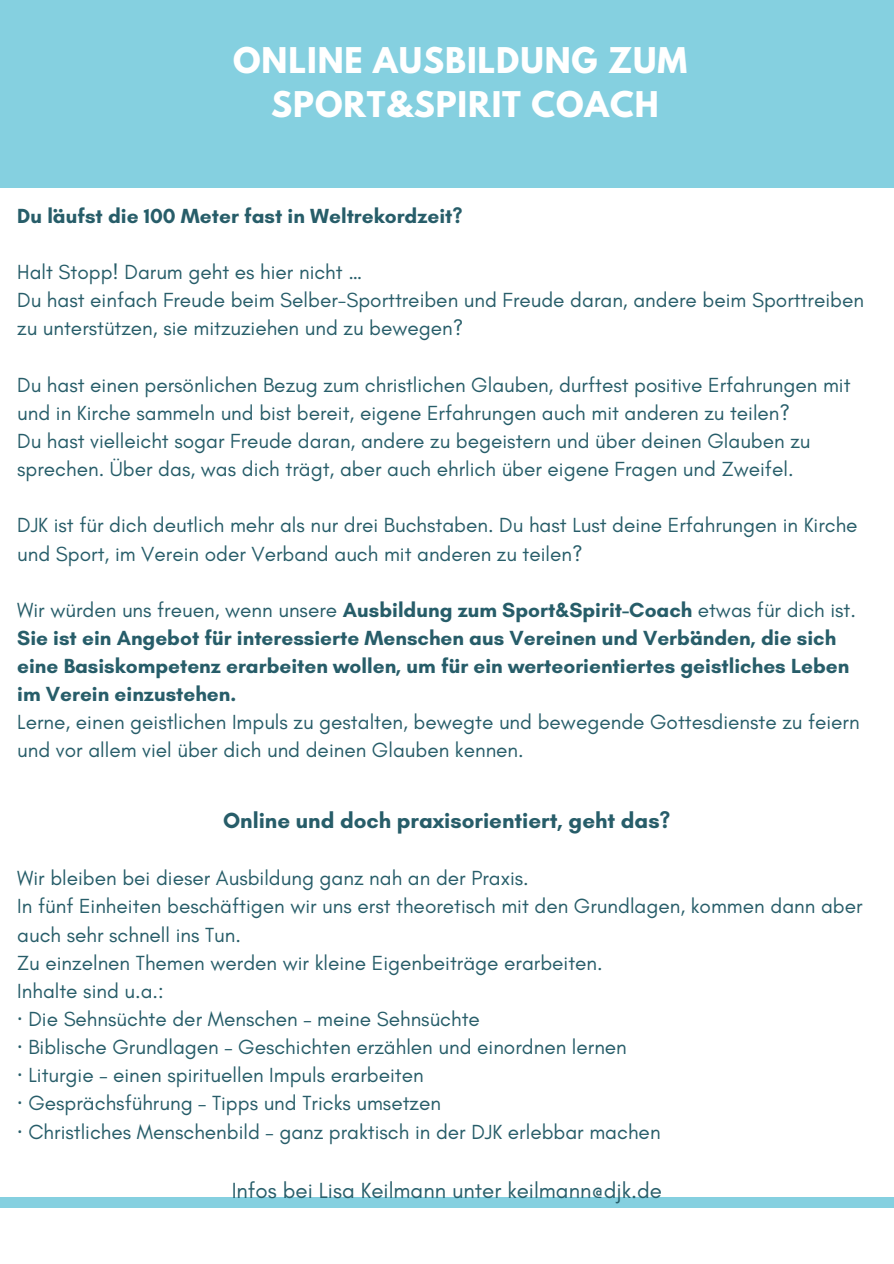
<style>
.page{position:relative;width:894px;height:1264px;background:#fff}
.page>*{position:absolute;margin:0;border:0;box-sizing:border-box;transform-origin:0 0}
.t1{font:700 31.35px/43.8px "League Spartan";letter-spacing:.03em;color:#fff;text-align:center}
.t2{font:22.35px "Glacial Indifference";color:#275d69}
.t3{font:700 22.35px "Glacial Indifference";color:#275d69}
.t4{font:20.85px/28.2px "Glacial Indifference";color:#275d69}
.t5{font:700 20.85px/28.2px "Glacial Indifference";color:#275d69}
.s1{font-weight:700}
.s2{font-family:"Noto Sans"}
</style>
<div class="page">
<div style="left:0;top:1197px;width:893px;height:10px;background:#85d0e0"></div>
<div style="left:0;top:0;width:893px;height:188px;background:#85d0e0"></div>
<h1 class="t1" style="left:233px;top:43px;width:455px">ONLINE AUSBILDUNG ZUM<br>SPORT&amp;SPIRIT COACH</h1>
<h2 class="t5" style="left:17px;top:201px;width:447px">Du läufst die 100 Meter fast in Weltrekordzeit?</h2>
<p class="t4" style="left:17px;top:258px;width:346px">Halt Stopp! Darum geht es hier nicht …</p>
<p class="t4" style="left:17px;top:286px;width:848px">Du hast einfach Freude beim Selber-Sporttreiben und Freude daran, andere beim Sporttreiben zu unterstützen, sie mitzuziehen und zu bewegen?</p>
<p class="t4" style="left:17px;top:370px;width:834px">Du hast einen persönlichen Bezug zum christlichen Glauben, durftest positive Erfahrungen mit und in Kirche sammeln und bist bereit, eigene Erfahrungen auch mit anderen zu teilen?</p>
<p class="t4" style="left:17px;top:426px;width:794px">Du hast vielleicht sogar Freude daran, andere zu begeistern und über deinen Glauben zu sprechen. Über das, was dich trägt, aber auch ehrlich über eigene Fragen und Zweifel.</p>
<p class="t4" style="left:17px;top:511px;width:841px">DJK ist für dich deutlich mehr als nur drei Buchstaben. Du hast Lust deine Erfahrungen in Kirche und Sport, im Verein oder Verband auch mit anderen zu teilen?</p>
<p class="t4" style="left:17px;top:595px;width:840px">Wir würden uns freuen, wenn unsere <span class="s1">Ausbildung zum Sport&amp;Spirit-Coach</span> etwas für dich ist.</p>
<p class="t5" style="left:17px;top:623px;width:833px">Sie ist ein Angebot für interessierte Menschen aus Vereinen und Verbänden, die sich eine Basiskompetenz erarbeiten wollen, um für ein werteorientiertes geistliches Leben im Verein einzustehen.</p>
<p class="t4" style="left:17px;top:708px;width:843px">Lerne, einen geistlichen Impuls zu gestalten, bewegte und bewegende Gottesdienste zu feiern und vor allem viel über dich und deinen Glauben kennen.</p>
<h2 class="t3" style="left:223px;top:806px;width:449px">Online und doch praxisorientiert, geht das?</h2>
<p class="t4" style="left:17px;top:863px;width:513px">Wir bleiben bei dieser Ausbildung ganz nah an der Praxis.</p>
<p class="t4" style="left:17px;top:892px;width:846px">In fünf Einheiten beschäftigen wir uns erst theoretisch mit den Grundlagen, kommen dann aber auch sehr schnell ins Tun.</p>
<p class="t4" style="left:17px;top:948px;width:587px">Zu einzelnen Themen werden wir kleine Eigenbeiträge erarbeiten.</p>
<p class="t4" style="left:17px;top:976px;width:148px">Inhalte sind u.a.:</p>
<p class="t4" style="left:17px;top:1004px;width:464px"><span class="s2">·</span> Die Sehnsüchte der Menschen – meine Sehnsüchte</p>
<p class="t4" style="left:17px;top:1032px;width:611px"><span class="s2">·</span> Biblische Grundlagen – Geschichten erzählen und einordnen lernen</p>
<p class="t4" style="left:17px;top:1060px;width:408px"><span class="s2">·</span> Liturgie – einen spirituellen Impuls erarbeiten</p>
<p class="t4" style="left:17px;top:1088px;width:425px"><span class="s2">·</span> Gesprächsführung – Tipps und Tricks umsetzen</p>
<p class="t4" style="left:17px;top:1117px;width:644px"><span class="s2">·</span> Christliches Menschenbild – ganz praktisch in der DJK erlebbar machen</p>
<p class="t2" style="left:231px;top:1176px;width:431px">Infos bei Lisa Keilmann unter keilmann@djk.de</p>
</div>
